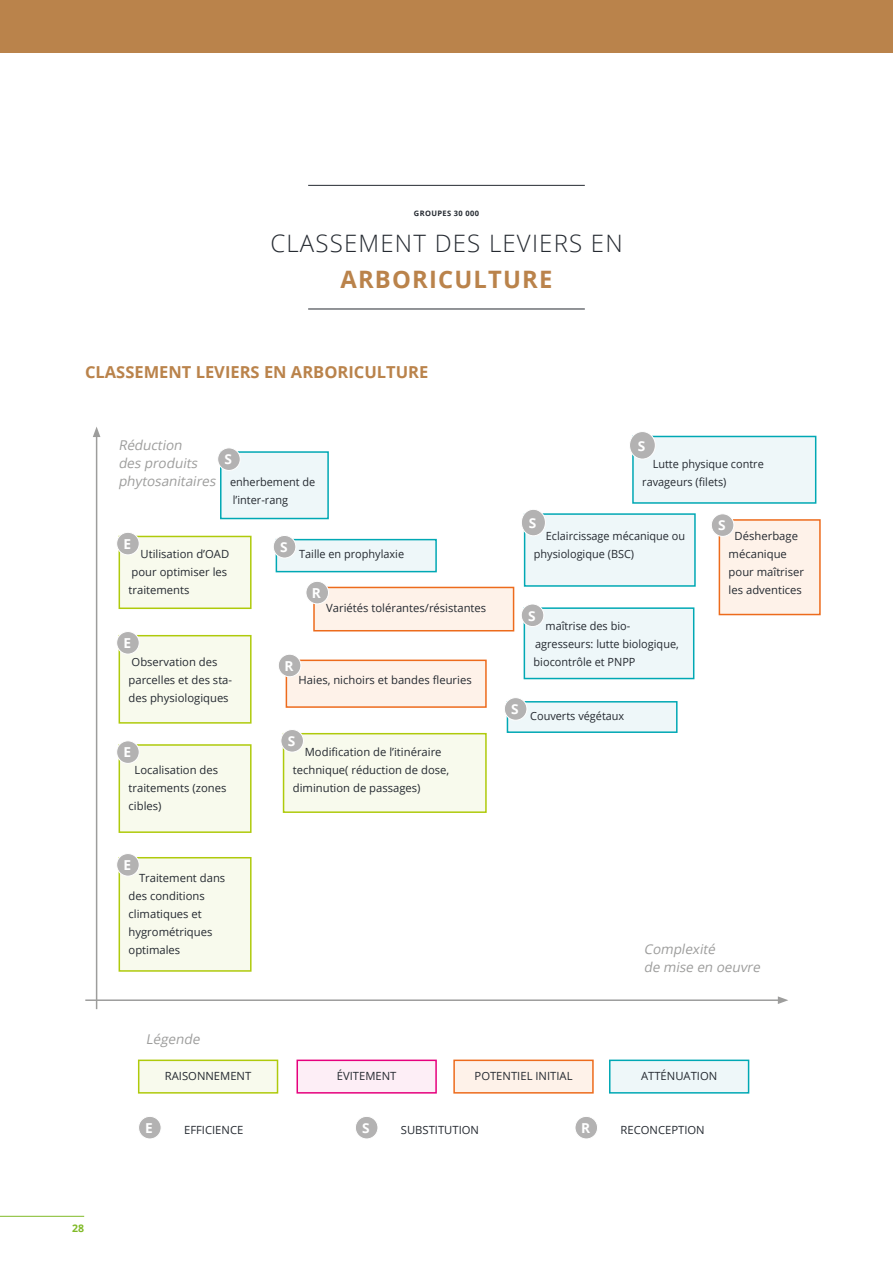
<style>
.page{position:relative;width:893px;height:1263px;background:#fff}
.page>*{position:absolute;margin:0;border:0;box-sizing:border-box;transform-origin:0 0}
.t1{font:300 24px "Open Sans";letter-spacing:.05em;color:#252a31}
.t2{font:700 24px "Open Sans";letter-spacing:.05em;color:#ba834b}
.t3{font:700 16.5px "Open Sans";color:#ba834b}
.t4{font:700 13.65px "Open Sans";color:#fff}
.t5{font:italic 13.5px/18px "Open Sans";color:#9d9d9c}
.t6{font:11.25px/18px "Open Sans";color:#252a31}
.t7{font:700 10.5px "Open Sans";color:#80ba27}
.t8{font:700 7.5px "Open Sans";letter-spacing:.05em;color:#252a31}
</style>
<div class="page">
<div style="left:139px;top:1060px;width:139px;height:33px;background:#f8faed"></div>
<div style="left:138px;top:1059px;width:140px;height:34px;border:2px solid #afca0b"></div>
<div style="left:297px;top:1060px;width:139px;height:33px;background:#fdeef6"></div>
<div style="left:296px;top:1059px;width:141px;height:34px;border:2px solid #e6007d"></div>
<div style="left:454px;top:1060px;width:139px;height:33px;background:#fef2e9"></div>
<div style="left:453px;top:1059px;width:141px;height:34px;border:2px solid #ed6b1c"></div>
<div style="left:610px;top:1060px;width:139px;height:33px;background:#eef7f9"></div>
<div style="left:609px;top:1059px;width:140px;height:34px;border:2px solid #00a8b4"></div>
<div style="left:139px;top:1116px;width:22px;height:23px;background:#b3b2b2;border-radius:50%"></div>
<div style="left:139px;top:1116px;width:22px;height:23px;border:1px solid #fff;border-radius:50%"></div>
<div style="left:355px;top:1116px;width:23px;height:23px;background:#b3b2b2;border-radius:50%"></div>
<div style="left:355px;top:1116px;width:23px;height:23px;border:1px solid #fff;border-radius:50%"></div>
<div style="left:575px;top:1116px;width:23px;height:23px;background:#b3b2b2;border-radius:50%"></div>
<div style="left:575px;top:1116px;width:23px;height:23px;border:1px solid #fff;border-radius:50%"></div>
<hr style="left:96px;top:435px;width:1px;height:574px;background:#9d9d9c">
<svg style="left:93px;top:427px;width:7px;height:10px"></svg>
<hr style="left:85px;top:999px;width:695px;height:2px;background:#9d9d9c">
<svg style="left:778px;top:996px;width:10px;height:8px"></svg>
<div style="left:119px;top:536px;width:132px;height:72px;background:#f8faed"></div>
<div style="left:119px;top:536px;width:133px;height:73px;border:2px solid #afca0b"></div>
<div style="left:117px;top:532px;width:22px;height:23px;background:#b3b2b2;border-radius:50%"></div>
<div style="left:117px;top:532px;width:22px;height:23px;border:1px solid #fff;border-radius:50%"></div>
<div style="left:119px;top:636px;width:132px;height:87px;background:#f8faed"></div>
<div style="left:119px;top:635px;width:133px;height:89px;border:2px solid #afca0b"></div>
<div style="left:117px;top:631px;width:22px;height:23px;background:#b3b2b2;border-radius:50%"></div>
<div style="left:117px;top:631px;width:22px;height:23px;border:1px solid #fff;border-radius:50%"></div>
<div style="left:119px;top:745px;width:132px;height:87px;background:#f8faed"></div>
<div style="left:119px;top:744px;width:133px;height:89px;border:2px solid #afca0b"></div>
<div style="left:117px;top:741px;width:22px;height:22px;background:#b3b2b2;border-radius:50%"></div>
<div style="left:117px;top:741px;width:22px;height:22px;border:1px solid #fff;border-radius:50%"></div>
<div style="left:119px;top:858px;width:132px;height:113px;background:#f8faed"></div>
<div style="left:119px;top:857px;width:133px;height:115px;border:2px solid #afca0b"></div>
<div style="left:117px;top:853px;width:22px;height:23px;background:#b3b2b2;border-radius:50%"></div>
<div style="left:117px;top:853px;width:22px;height:23px;border:1px solid #fff;border-radius:50%"></div>
<div style="left:221px;top:452px;width:107px;height:66px;background:#eef7f9"></div>
<div style="left:220px;top:451px;width:109px;height:68px;border:2px solid #00a8b4"></div>
<div style="left:218px;top:448px;width:22px;height:22px;background:#b3b2b2;border-radius:50%"></div>
<div style="left:218px;top:448px;width:22px;height:22px;border:1px solid #fff;border-radius:50%"></div>
<div style="left:276px;top:540px;width:160px;height:32px;background:#eef7f9"></div>
<div style="left:276px;top:539px;width:161px;height:33px;border:2px solid #00a8b4"></div>
<div style="left:273px;top:535px;width:23px;height:23px;background:#b3b2b2;border-radius:50%"></div>
<div style="left:273px;top:535px;width:23px;height:23px;border:1px solid #fff;border-radius:50%"></div>
<div style="left:314px;top:587px;width:200px;height:44px;background:#fef2e9"></div>
<div style="left:313px;top:587px;width:201px;height:44px;border:2px solid #ed6b1c"></div>
<div style="left:306px;top:581px;width:22px;height:23px;background:#b3b2b2;border-radius:50%"></div>
<div style="left:306px;top:581px;width:23px;height:23px;border:1px solid #fff;border-radius:50%"></div>
<div style="left:286px;top:660px;width:200px;height:47px;background:#fef2e9"></div>
<div style="left:286px;top:660px;width:201px;height:48px;border:2px solid #ed6b1c"></div>
<div style="left:278px;top:654px;width:23px;height:23px;background:#b3b2b2;border-radius:50%"></div>
<div style="left:278px;top:654px;width:23px;height:23px;border:1px solid #fff;border-radius:50%"></div>
<div style="left:284px;top:734px;width:202px;height:78px;background:#f8faed"></div>
<div style="left:283px;top:733px;width:204px;height:80px;border:2px solid #afca0b"></div>
<div style="left:281px;top:729px;width:22px;height:23px;background:#b3b2b2;border-radius:50%"></div>
<div style="left:281px;top:729px;width:22px;height:23px;border:1px solid #fff;border-radius:50%"></div>
<div style="left:525px;top:514px;width:170px;height:72px;background:#eef7f9"></div>
<div style="left:524px;top:513px;width:172px;height:74px;border:2px solid #00a8b4"></div>
<div style="left:521px;top:509px;width:24px;height:27px;background:#b3b2b2;border-radius:50%"></div>
<div style="left:521px;top:509px;width:24px;height:27px;border:1px solid #fff;border-radius:50%"></div>
<div style="left:524px;top:608px;width:170px;height:70px;background:#eef7f9"></div>
<div style="left:524px;top:607px;width:170px;height:72px;border:2px solid #00a8b4"></div>
<div style="left:521px;top:604px;width:23px;height:22px;background:#b3b2b2;border-radius:50%"></div>
<div style="left:521px;top:604px;width:23px;height:23px;border:1px solid #fff;border-radius:50%"></div>
<div style="left:507px;top:702px;width:170px;height:30px;background:#eef7f9"></div>
<div style="left:507px;top:701px;width:171px;height:32px;border:2px solid #00a8b4"></div>
<div style="left:504px;top:698px;width:23px;height:22px;background:#b3b2b2;border-radius:50%"></div>
<div style="left:504px;top:698px;width:23px;height:22px;border:1px solid #fff;border-radius:50%"></div>
<div style="left:633px;top:436px;width:183px;height:67px;background:#eef7f9"></div>
<div style="left:632px;top:436px;width:184px;height:68px;border:2px solid #00a8b4"></div>
<div style="left:629px;top:432px;width:26px;height:27px;background:#b3b2b2;border-radius:50%"></div>
<div style="left:629px;top:431px;width:26px;height:28px;border:1px solid #fff;border-radius:50%"></div>
<div style="left:719px;top:520px;width:101px;height:94px;background:#fef2e9"></div>
<div style="left:719px;top:519px;width:102px;height:96px;border:2px solid #ed6b1c"></div>
<div style="left:711px;top:514px;width:23px;height:22px;background:#b3b2b2;border-radius:50%"></div>
<div style="left:711px;top:514px;width:23px;height:22px;border:1px solid #fff;border-radius:50%"></div>
<hr style="left:308px;top:185px;width:277px;height:1px;background:#252a31">
<hr style="left:308px;top:309px;width:277px;height:1px;background:#252a31">
<div style="left:0;top:0;width:893px;height:52px;background:#ba834b"></div>
<hr style="left:0;top:1216px;width:84px;height:1px;background:#80ba27">
<p class="t8" style="left:414px;top:208px;width:67px">GROUPES 30 000</p>
<h1 class="t1" style="left:270px;top:227px;width:354px">CLASSEMENT DES LEVIERS EN</h1>
<h1 class="t2" style="left:340px;top:262px;width:213px">ARBORICULTURE</h1>
<h2 class="t3" style="left:85px;top:360px;width:345px">CLASSEMENT LEVIERS EN ARBORICULTURE</h2>
<p class="t5" style="left:118px;top:436px;width:102px">Réduction<br>des produits phytosanitaires</p>
<p class="t4" style="left:224px;top:450px;width:9px">S</p>
<p class="t6" style="left:230px;top:473px;width:87px">enherbement de l’inter-rang</p>
<p class="t4" style="left:123px;top:534px;width:9px">E</p>
<p class="t6" style="left:129px;top:545px;width:102px;text-indent:12px">Utilisation d’OAD pour optimiser les traitements</p>
<p class="t4" style="left:123px;top:633px;width:9px">E</p>
<p class="t6" style="left:129px;top:653px;width:105px">Observation des parcelles et des sta&shy;des physiologiques</p>
<p class="t4" style="left:123px;top:743px;width:9px">E</p>
<p class="t6" style="left:129px;top:761px;width:99px;text-indent:6px">Localisation des traitements (zones cibles)</p>
<p class="t4" style="left:123px;top:855px;width:9px">E</p>
<p class="t6" style="left:129px;top:869px;width:98px;text-indent:10px">Traitement dans des conditions climatiques et hygrométriques optimales</p>
<p class="t5" style="left:146px;top:1030px;width:58px">Légende</p>
<p class="t4" style="left:280px;top:537px;width:9px">S</p>
<p class="t6" style="left:299px;top:545px;width:107px">Taille en prophylaxie</p>
<p class="t4" style="left:312px;top:583px;width:11px">R</p>
<p class="t6" style="left:326px;top:599px;width:161px">Variétés tolérantes/résistantes</p>
<p class="t4" style="left:284px;top:656px;width:11px">R</p>
<p class="t6" style="left:299px;top:671px;width:175px">Haies, nichoirs et bandes fleuries</p>
<p class="t4" style="left:288px;top:731px;width:9px">S</p>
<p class="t6" style="left:293px;top:743px;width:158px;text-indent:12px">Modification de l’itinéraire technique( réduction de dose, diminution de passages)</p>
<p class="t4" style="left:638px;top:436px;width:9px">S</p>
<p class="t6" style="left:642px;top:455px;width:123px;text-indent:10px">Lutte physique contre ravageurs (filets)</p>
<p class="t4" style="left:529px;top:513px;width:9px">S</p>
<p class="t6" style="left:534px;top:527px;width:153px;text-indent:12px">Eclaircissage mécanique ou physiologique (BSC)</p>
<p class="t4" style="left:528px;top:606px;width:9px">S</p>
<p class="t6" style="left:534px;top:617px;width:147px;text-indent:12px">maîtrise des bio&shy;agresseurs: lutte biologique, biocontrôle et PNPP</p>
<p class="t4" style="left:718px;top:516px;width:9px">S</p>
<p class="t6" style="left:729px;top:527px;width:77px;text-indent:6px">Désherbage mécanique pour maîtriser les adventices</p>
<p class="t4" style="left:511px;top:699px;width:9px">S</p>
<p class="t6" style="left:530px;top:707px;width:96px">Couverts végétaux</p>
<p class="t5" style="left:644px;top:940px;width:121px">Complexité<br>de mise en oeuvre</p>
<p class="t6" style="left:165px;top:1067px;width:88px">RAISONNEMENT</p>
<p class="t6" style="left:337px;top:1067px;width:61px">ÉVITEMENT</p>
<p class="t6" style="left:475px;top:1067px;width:99px">POTENTIEL INITIAL</p>
<p class="t6" style="left:641px;top:1067px;width:78px">ATTÉNUATION</p>
<p class="t7" style="left:72px;top:1220px;width:13px">28</p>
<p class="t4" style="left:145px;top:1118px;width:9px">E</p>
<p class="t6" style="left:184px;top:1121px;width:61px">EFFICIENCE</p>
<p class="t4" style="left:362px;top:1118px;width:9px">S</p>
<p class="t6" style="left:401px;top:1121px;width:80px">SUBSTITUTION</p>
<p class="t4" style="left:581px;top:1118px;width:11px">R</p>
<p class="t6" style="left:620px;top:1121px;width:86px">RECONCEPTION</p>
</div>
